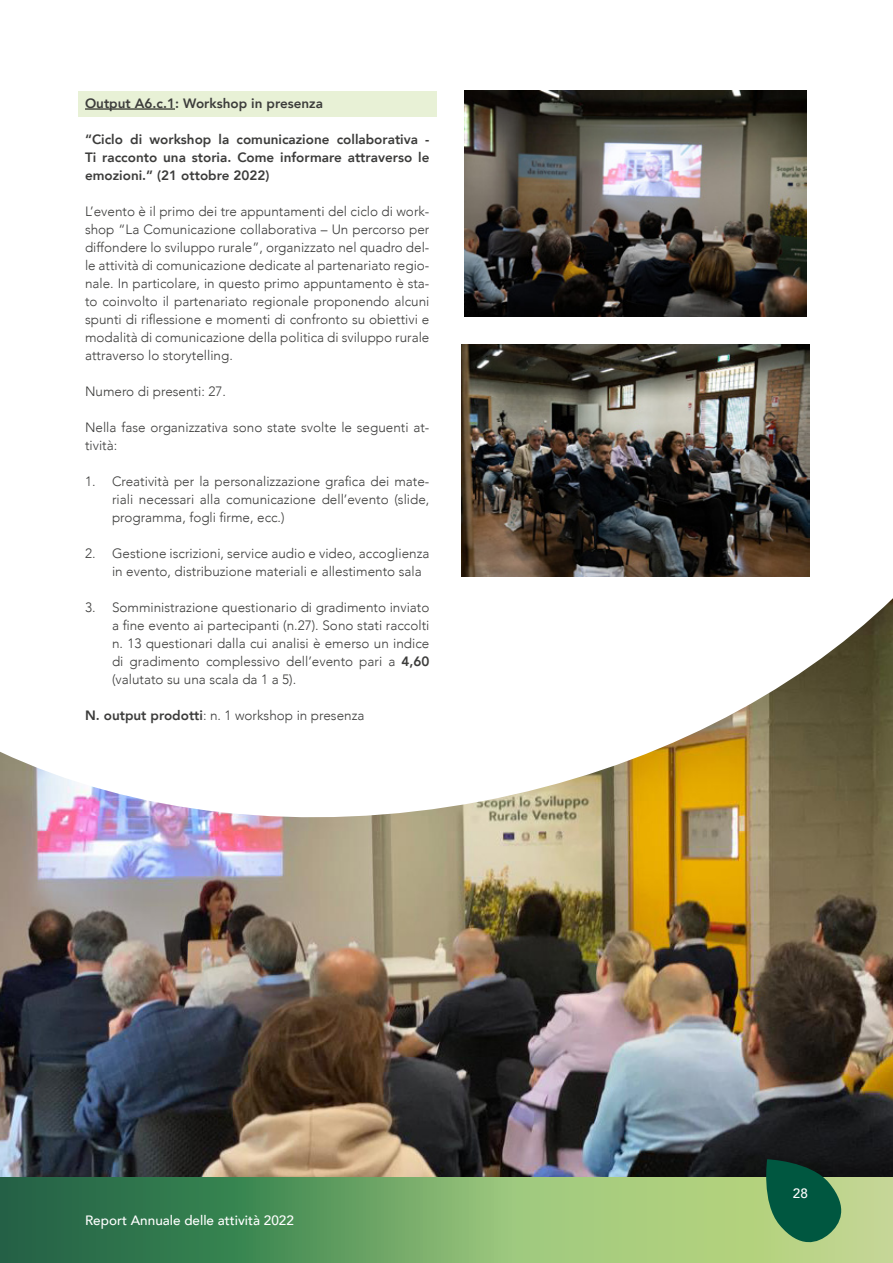
<style>
.page{position:relative;width:893px;height:1263px;background:#fff}
.page>*{position:absolute;margin:0;border:0;box-sizing:border-box;transform-origin:0 0}
.t1{font:300 13.5px/18px "Avenir";color:#3c3c3b;text-align:justify}
.t2{font:800 13.5px/18px "Avenir";color:#3c3c3b;text-align:justify}
.t3{font:500 13.5px "Avenir";color:#fff}
.s1{font-weight:800}
</style>
<div class="page">
<div style="left:78px;top:91px;width:359px;height:25px;background:#e8f1d6"></div>
<img style="left:0;top:598px;width:893px;height:580px">
<svg style="left:0;top:1178px;width:893px;height:85px;background:#72a668"></svg>
<svg style="left:761px;top:1159px;width:88px;height:90px;background:#3c7651"></svg>
<hr style="left:85px;top:109px;width:90px;height:1px;background:#000">
<img style="left:465px;top:90px;width:342px;height:227px">
<img style="left:462px;top:345px;width:348px;height:232px">
<p class="t2" style="left:85px;top:94px;width:239px">Output A6.c.1: Workshop in presenza</p>
<p class="t2" style="left:85px;top:130px;width:346px">“Ciclo di workshop la comunicazione collaborativa - Ti racconto una storia. Come informare attraverso le emozioni.” (21 ottobre 2022)</p>
<p class="t1" style="left:85px;top:202px;width:346px">L’evento è il primo dei tre appuntamenti del ciclo di work&shy;shop “La Comunicazione collaborativa – Un percorso per diffondere lo sviluppo rurale”, organizzato nel quadro del&shy;le attività di comunicazione dedicate al partenariato regio&shy;nale. In particolare, in questo primo appuntamento è sta&shy;to coinvolto il partenariato regionale proponendo alcuni spunti di riflessione e momenti di confronto su obiettivi e modalità di comunicazione della politica di sviluppo rurale attraverso lo storytelling.</p>
<p class="t1" style="left:85px;top:382px;width:142px">Numero di presenti: 27.</p>
<p class="t1" style="left:85px;top:418px;width:346px">Nella fase organizzativa sono state svolte le seguenti at&shy;tività:</p>
<p class="t1" style="left:112px;top:472px;width:319px;text-indent:-27px">1. Creatività per la personalizzazione grafica dei mate&shy;riali necessari alla comunicazione dell’evento (slide, programma, fogli firme, ecc.)</p>
<p class="t1" style="left:112px;top:544px;width:319px;text-indent:-27px">2. Gestione iscrizioni, service audio e video, accoglienza in evento, distribuzione materiali e allestimento sala</p>
<p class="t1" style="left:112px;top:598px;width:319px;text-indent:-27px">3. Somministrazione questionario di gradimento inviato a fine evento ai partecipanti (n.27). Sono stati raccolti n. 13 questionari dalla cui analisi è emerso un indice di gradimento complessivo dell’evento pari a <span class="s1">4,60 </span>(valutato su una scala da 1 a 5).</p>
<p class="t1" style="left:85px;top:706px;width:281px"><span class="s1">N. output prodotti</span>: n. 1 workshop in presenza</p>
<p class="t3" style="left:85px;top:1209px;width:210px">Report Annuale delle attività 2022</p>
<p class="t3" style="left:793px;top:1181px;width:17px">28</p>
</div>
